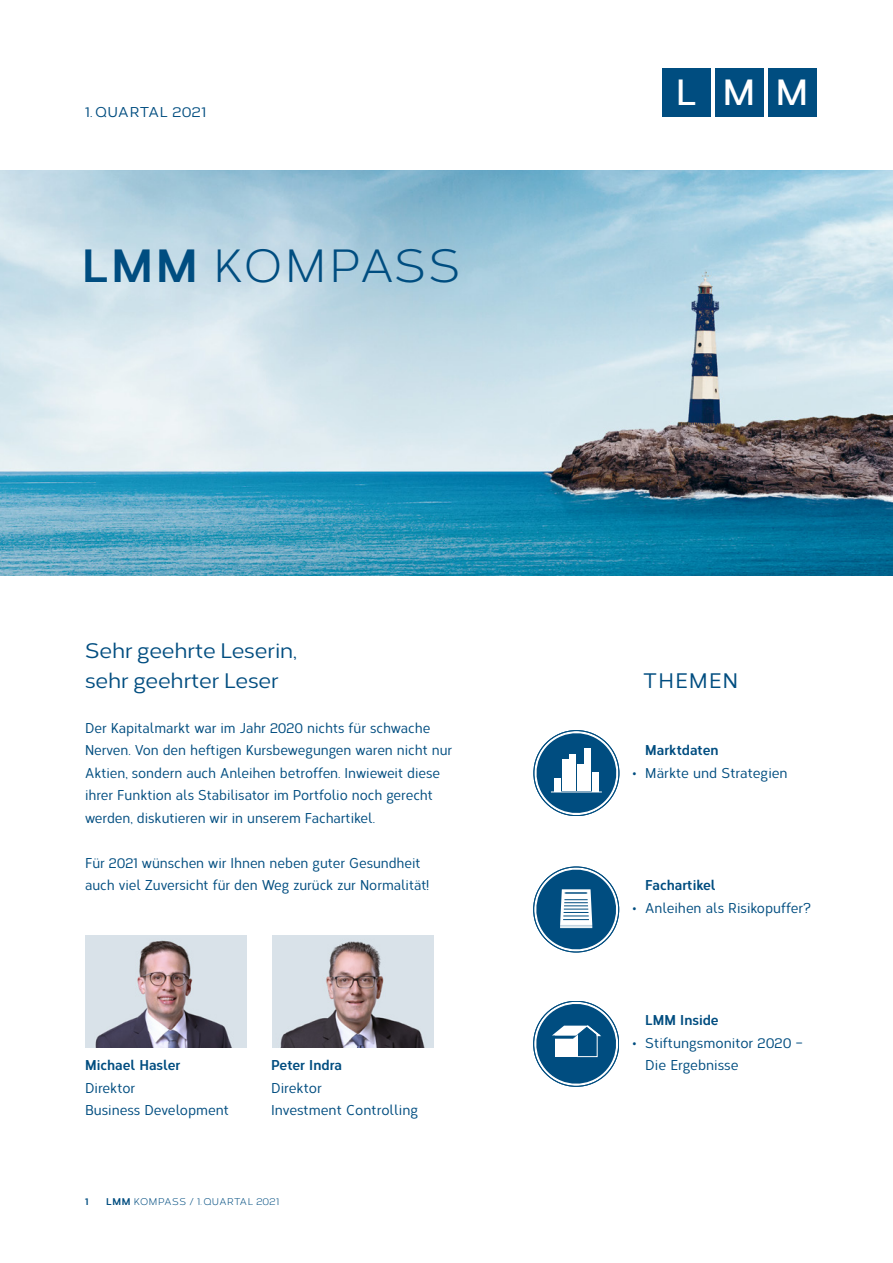
<style>
.page{position:relative;width:893px;height:1263px;background:#fff}
.page>*{position:absolute;margin:0;border:0;box-sizing:border-box;transform-origin:0 0}
.t1{font:46.5px "Corbert";letter-spacing:.03em;color:#004d80}
.t2{font:600 36.45px "Corbert";color:#fff}
.t3{font:500 21px/30px "Corbert";color:#004d80}
.t4{font:500 14.25px/22.5px "Corbert Condensed";color:#004d80}
.t5{font:700 14.25px "Corbert Condensed";color:#004d80}
.t6{font:500 14.25px "Corbert";letter-spacing:.03em;color:#004d80}
.t7{font:9.75px "Corbert";letter-spacing:.045em;color:#004d80}
.t8{font:700 9.75px "Corbert";color:#004d80}
.s1{font-weight:700}
</style>
<div class="page">
<img style="left:0;top:170px;width:893px;height:405px">
<svg style="left:534px;top:730px;width:85px;height:86px"></svg>
<div style="left:554px;top:778px;width:7px;height:13px;background:#fff"></div>
<div style="left:562px;top:759px;width:6px;height:32px;background:#fff"></div>
<div style="left:569px;top:754px;width:7px;height:37px;background:#fff"></div>
<div style="left:577px;top:765px;width:6px;height:26px;background:#fff"></div>
<div style="left:584px;top:748px;width:7px;height:43px;background:#fff"></div>
<div style="left:592px;top:772px;width:7px;height:19px;background:#fff"></div>
<hr style="left:551px;top:792px;width:51px;height:1px;background:#fff">
<svg style="left:533px;top:866px;width:87px;height:87px"></svg>
<hr style="left:560px;top:925px;width:32px;height:1px;background:#fff">
<hr style="left:560px;top:926px;width:32px;height:1px;background:#fff">
<hr style="left:560px;top:927px;width:32px;height:1px;background:#fff">
<svg style="left:533px;top:1001px;width:86px;height:85px"></svg>
<div style="left:662px;top:68px;width:49px;height:49px;background:#004d80"></div>
<div style="left:715px;top:68px;width:49px;height:49px;background:#004d80"></div>
<div style="left:768px;top:68px;width:48px;height:49px;background:#004d80"></div>
<img style="left:85px;top:935px;width:162px;height:113px">
<img style="left:272px;top:935px;width:162px;height:113px">
<p class="t6" style="left:85px;top:101px;width:123px">1. QUARTAL 2021</p>
<h1 class="t1" style="left:82px;top:233px;width:380px"><span class="s1">LMM</span> KOMPASS</h1>
<h3 class="t3" style="left:85px;top:634px;width:213px">Sehr geehrte Leserin, sehr geehrter Leser</h3>
<p class="t4" style="left:85px;top:715px;width:369px">Der Kapitalmarkt war im Jahr 2020 nichts für schwache Nerven. Von den heftigen Kursbewegungen waren nicht nur Aktien, sondern auch Anleihen betroffen. Inwieweit diese ihrer Funktion als Stabilisator im Portfolio noch gerecht werden, diskutieren wir in unserem Fachartikel.</p>
<p class="t4" style="left:85px;top:850px;width:345px">Für 2021 wünschen wir Ihnen neben guter Gesundheit auch viel Zuversicht für den Weg zurück zur Normalität!</p>
<p class="t5" style="left:85px;top:1054px;width:97px">Michael Hasler</p>
<p class="t4" style="left:85px;top:1075px;width:146px">Direktor<br>Business Development</p>
<p class="t5" style="left:271px;top:1054px;width:72px">Peter Indra</p>
<p class="t4" style="left:271px;top:1075px;width:149px">Direktor<br>Investment Controlling</p>
<p class="t8" style="left:85px;top:1194px;width:5px">1</p>
<p class="t7" style="left:106px;top:1195px;width:174px"><span class="s1">LMM</span> KOMPASS / 1.QUARTAL 2021</p>
<h2 class="t2" style="left:676px;top:65px;width:134px">LMM</h2>
<h3 class="t3" style="left:643px;top:664px;width:96px">THEMEN</h3>
<p class="t5" style="left:645px;top:739px;width:75px">Marktdaten</p>
<p class="t4" style="left:632px;top:760px;width:157px">• Märkte und Strategien</p>
<p class="t5" style="left:645px;top:874px;width:72px">Fachartikel</p>
<p class="t4" style="left:632px;top:895px;width:180px">• Anleihen als Risikopuffer?</p>
<p class="t5" style="left:645px;top:1009px;width:75px">LMM Inside</p>
<p class="t4" style="left:645px;top:1030px;width:159px;text-indent:-13px">• Stiftungsmonitor 2020 –<br>Die Ergebnisse</p>
</div>
